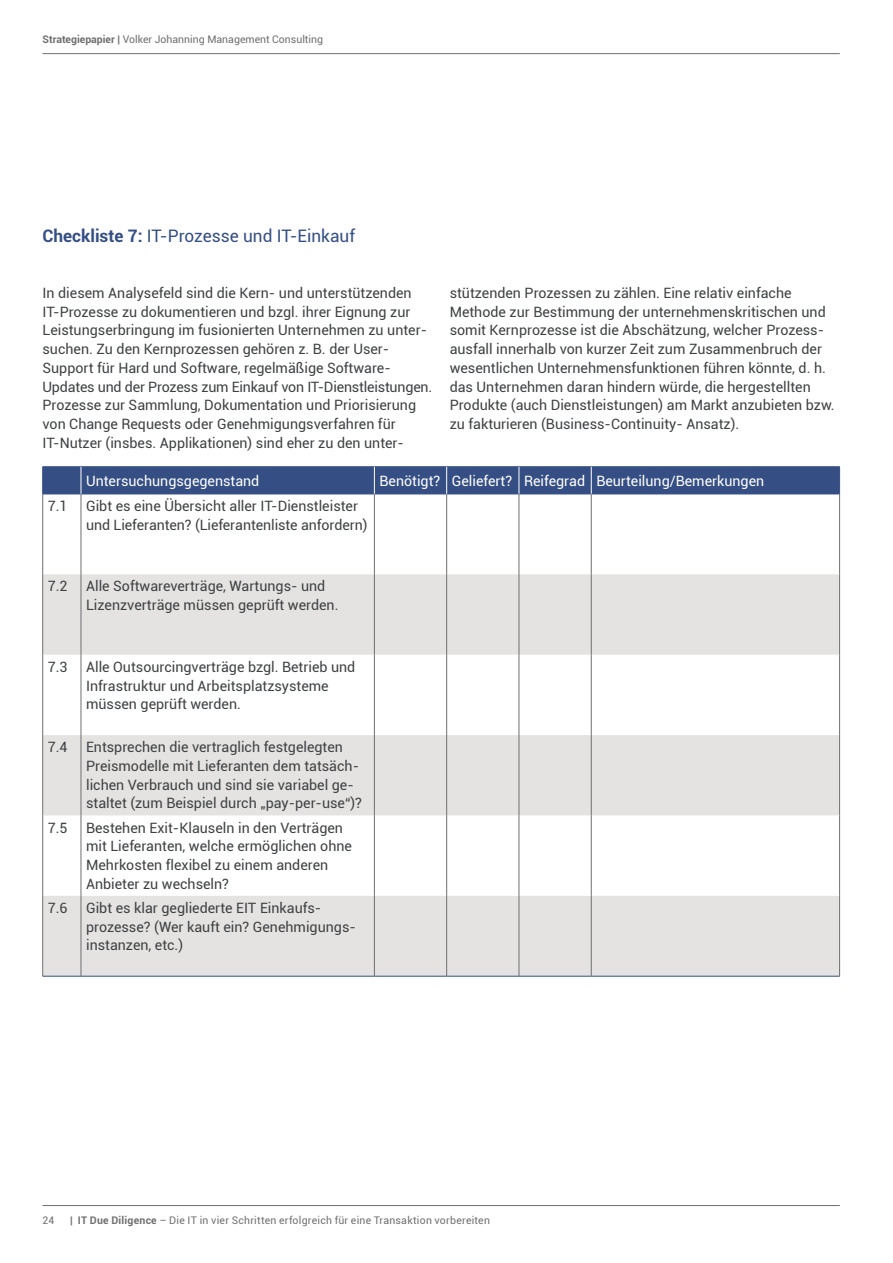
<style>
.page{position:relative;width:893px;height:1263px;background:#fff}
.page>*{position:absolute;margin:0;border:0;box-sizing:border-box;transform-origin:0 0}
.t1{font:17.25px "Roboto";color:#354e84}
.t2{font:14.25px/18.8px "Roboto";color:#3f4143}
.t3{font:14.25px "Roboto";color:#fff}
.t4{font:10.5px "Roboto";letter-spacing:.02em;color:#6f6f70}
.t5{font:10.5px "Roboto";color:#6f6f70}
.s1{font-weight:700}
</style>
<div class="page">
<hr style="left:43px;top:53px;width:797px;height:1px;background:#6f6f70">
<hr style="left:43px;top:1205px;width:797px;height:1px;background:#6f6f70">
<svg style="left:43px;top:574px;width:796px;height:402px;fill:#e4e3e2"></svg>
<hr style="left:43px;top:466px;width:38px;height:1px;background:#354e84">
<hr style="left:81px;top:466px;width:293px;height:1px;background:#354e84">
<hr style="left:374px;top:466px;width:73px;height:1px;background:#354e84">
<hr style="left:447px;top:466px;width:72px;height:1px;background:#354e84">
<hr style="left:519px;top:466px;width:72px;height:1px;background:#354e84">
<hr style="left:591px;top:466px;width:249px;height:1px;background:#354e84">
<hr style="left:43px;top:494px;width:38px;height:1px;background:#354e84">
<hr style="left:81px;top:494px;width:293px;height:1px;background:#354e84">
<hr style="left:374px;top:494px;width:73px;height:1px;background:#354e84">
<hr style="left:447px;top:494px;width:72px;height:1px;background:#354e84">
<hr style="left:519px;top:494px;width:72px;height:1px;background:#354e84">
<hr style="left:591px;top:494px;width:249px;height:1px;background:#354e84">
<hr style="left:43px;top:976px;width:38px;height:1px;background:#354e84">
<hr style="left:81px;top:976px;width:293px;height:1px;background:#354e84">
<hr style="left:374px;top:976px;width:73px;height:1px;background:#354e84">
<hr style="left:447px;top:976px;width:72px;height:1px;background:#354e84">
<hr style="left:519px;top:976px;width:72px;height:1px;background:#354e84">
<hr style="left:591px;top:976px;width:249px;height:1px;background:#354e84">
<div style="left:42px;top:467px;width:798px;height:27px;background:#354e84"></div>
<hr style="left:42px;top:494px;width:1px;height:80px;background:#6f6f70">
<hr style="left:81px;top:494px;width:1px;height:80px;background:#6f6f70">
<hr style="left:374px;top:494px;width:1px;height:80px;background:#6f6f70">
<hr style="left:446px;top:494px;width:1px;height:80px;background:#6f6f70">
<hr style="left:519px;top:494px;width:1px;height:80px;background:#6f6f70">
<hr style="left:591px;top:494px;width:1px;height:80px;background:#6f6f70">
<hr style="left:839px;top:494px;width:1px;height:80px;background:#6f6f70">
<hr style="left:42px;top:574px;width:1px;height:81px;background:#6f6f70">
<hr style="left:81px;top:574px;width:1px;height:81px;background:#6f6f70">
<hr style="left:374px;top:574px;width:1px;height:81px;background:#6f6f70">
<hr style="left:446px;top:574px;width:1px;height:81px;background:#6f6f70">
<hr style="left:519px;top:574px;width:1px;height:81px;background:#6f6f70">
<hr style="left:591px;top:574px;width:1px;height:81px;background:#6f6f70">
<hr style="left:839px;top:574px;width:1px;height:81px;background:#6f6f70">
<hr style="left:42px;top:655px;width:1px;height:80px;background:#6f6f70">
<hr style="left:81px;top:655px;width:1px;height:80px;background:#6f6f70">
<hr style="left:374px;top:655px;width:1px;height:80px;background:#6f6f70">
<hr style="left:446px;top:655px;width:1px;height:80px;background:#6f6f70">
<hr style="left:519px;top:655px;width:1px;height:80px;background:#6f6f70">
<hr style="left:591px;top:655px;width:1px;height:80px;background:#6f6f70">
<hr style="left:839px;top:655px;width:1px;height:80px;background:#6f6f70">
<hr style="left:42px;top:735px;width:1px;height:80px;background:#6f6f70">
<hr style="left:81px;top:735px;width:1px;height:80px;background:#6f6f70">
<hr style="left:374px;top:735px;width:1px;height:80px;background:#6f6f70">
<hr style="left:446px;top:735px;width:1px;height:80px;background:#6f6f70">
<hr style="left:519px;top:735px;width:1px;height:80px;background:#6f6f70">
<hr style="left:591px;top:735px;width:1px;height:80px;background:#6f6f70">
<hr style="left:839px;top:735px;width:1px;height:80px;background:#6f6f70">
<hr style="left:42px;top:815px;width:1px;height:81px;background:#6f6f70">
<hr style="left:81px;top:815px;width:1px;height:81px;background:#6f6f70">
<hr style="left:374px;top:815px;width:1px;height:81px;background:#6f6f70">
<hr style="left:446px;top:815px;width:1px;height:81px;background:#6f6f70">
<hr style="left:519px;top:815px;width:1px;height:81px;background:#6f6f70">
<hr style="left:591px;top:815px;width:1px;height:81px;background:#6f6f70">
<hr style="left:839px;top:815px;width:1px;height:81px;background:#6f6f70">
<hr style="left:42px;top:896px;width:1px;height:80px;background:#6f6f70">
<hr style="left:81px;top:896px;width:1px;height:80px;background:#6f6f70">
<hr style="left:374px;top:896px;width:1px;height:80px;background:#6f6f70">
<hr style="left:446px;top:896px;width:1px;height:80px;background:#6f6f70">
<hr style="left:519px;top:896px;width:1px;height:80px;background:#6f6f70">
<hr style="left:591px;top:896px;width:1px;height:80px;background:#6f6f70">
<hr style="left:839px;top:896px;width:1px;height:80px;background:#6f6f70">
<p class="t5" style="left:43px;top:31px;width:282px"><span class="s1">Strategiepapier |</span> Volker Johanning Management Consulting</p>
<p class="t1" style="left:43px;top:223px;width:314px"><span class="s1">Checkliste 7:</span> IT-Prozesse und IT-Einkauf</p>
<p class="t2" style="left:43px;top:283px;width:391px">In diesem Analysefeld sind die Kern- und unterstützenden IT-Prozesse zu dokumentieren und bzgl. ihrer Eignung zur Leistungserbringung im fusionierten Unternehmen zu unter&shy;suchen. Zu den Kernprozessen gehören z. B. der User-Support für Hard und Software, regelmäßige Software-Updates und der Prozess zum Einkauf von IT-Dienstleistungen.<br>Prozesse zur Sammlung, Dokumentation und Priorisierung von Change Requests oder Genehmigungsverfahren für IT-Nutzer (insbes. Applikationen) sind eher zu den unter-</p>
<p class="t2" style="left:450px;top:283px;width:387px">stützenden Prozessen zu zählen. Eine relativ einfache Methode zur Bestimmung der unternehmenskritischen und somit Kernprozesse ist die Abschätzung, welcher Prozess&shy;ausfall innerhalb von kurzer Zeit zum Zusammenbruch der wesentlichen Unternehmensfunktionen führen könnte, d. h. das Unternehmen daran hindern würde, die hergestellten Produkte (auch Dienstleistungen) am Markt anzubieten bzw. zu fakturieren (Business-Continuity- Ansatz).</p>
<p class="t3" style="left:86px;top:471px;width:175px">Untersuchungsgegenstand</p>
<p class="t3" style="left:379px;top:471px;width:386px">Benötigt? Geliefert? Reifegrad Beurteilung/Bemerkungen</p>
<p class="t2" style="left:48px;top:496px;width:21px">7.1</p>
<p class="t2" style="left:86px;top:496px;width:283px">Gibt es eine Übersicht aller IT-Dienstleister und Lieferanten? (Lieferantenliste anfordern)</p>
<p class="t2" style="left:48px;top:576px;width:21px">7.2</p>
<p class="t2" style="left:86px;top:576px;width:254px">Alle Softwareverträge, Wartungs- und<br>Lizenzverträge müssen geprüft werden.</p>
<p class="t2" style="left:48px;top:657px;width:21px">7.3</p>
<p class="t2" style="left:86px;top:657px;width:271px">Alle Outsourcingverträge bzgl. Betrieb und<br>Infrastruktur und Arbeitsplatzsysteme müssen geprüft werden.</p>
<p class="t2" style="left:48px;top:737px;width:21px">7.4</p>
<p class="t2" style="left:86px;top:737px;width:277px">Entsprechen die vertraglich festgelegten Preismodelle mit Lieferanten dem tatsäch&shy;lichen Verbrauch und sind sie variabel ge&shy;staltet (zum Beispiel durch „pay-per-use“)?</p>
<p class="t2" style="left:48px;top:817px;width:21px">7.5</p>
<p class="t2" style="left:86px;top:817px;width:267px">Bestehen Exit-Klauseln in den Verträgen mit Lieferanten, welche ermöglichen ohne Mehrkosten flexibel zu einem anderen Anbieter zu wechseln?</p>
<p class="t2" style="left:48px;top:898px;width:21px">7.6</p>
<p class="t2" style="left:86px;top:898px;width:271px">Gibt es klar gegliederte EIT Einkaufs&shy;prozesse? (Wer kauft ein? Genehmigungs&shy;instanzen, etc.)</p>
<p class="t4" style="left:43px;top:1213px;width:13px">24</p>
<p class="t4" style="left:70px;top:1213px;width:421px"><span class="s1">| IT Due Diligence</span> – Die IT in vier Schritten erfolgreich für eine Transaktion vorbereiten</p>
</div>
